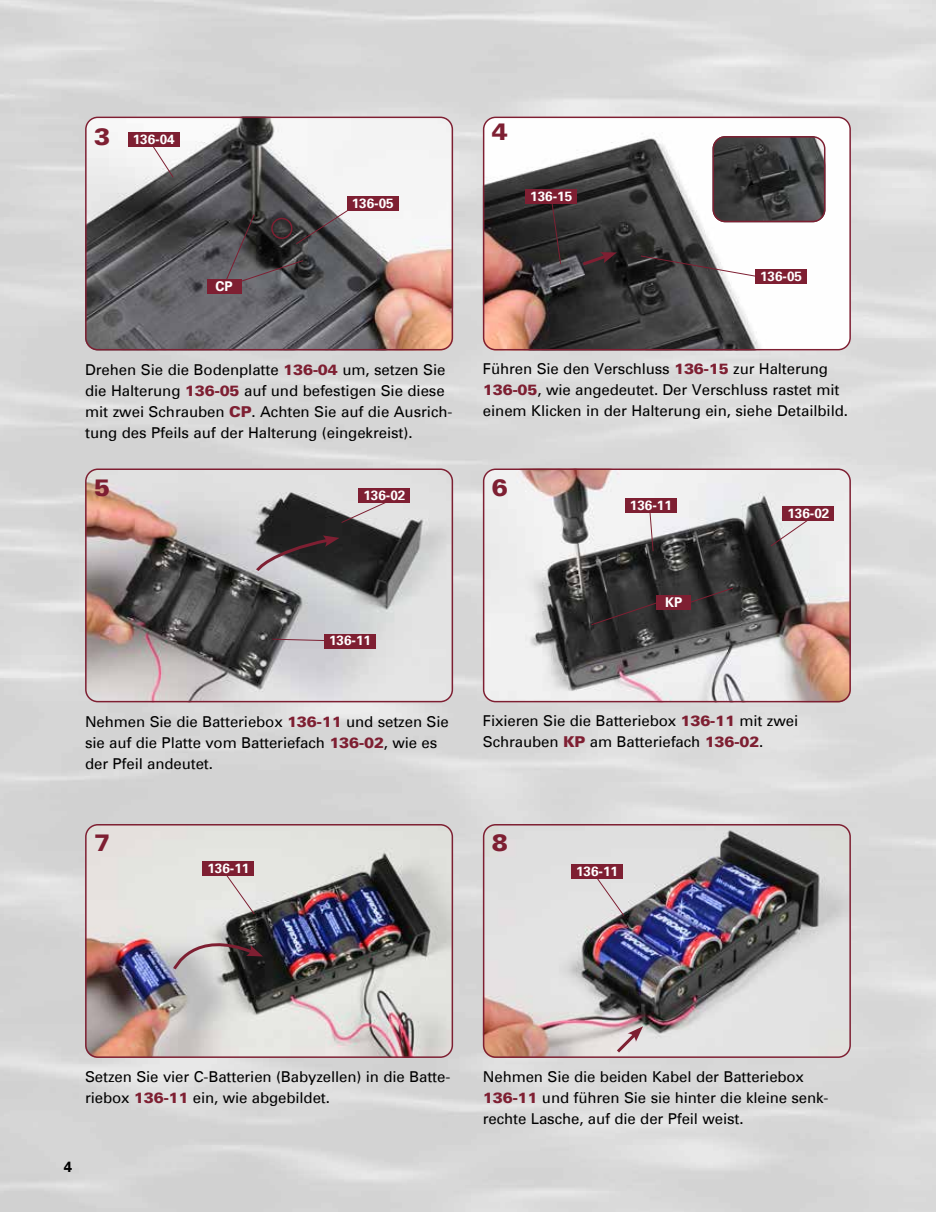
<style>
.page{position:relative;width:936px;height:1212px;background:#fff}
.page>*{position:absolute;margin:0;border:0;box-sizing:border-box;transform-origin:0 0}
.t1{font:900 24px "Univers";color:#7e1f32}
.t2{font:15px/21px "Univers";letter-spacing:-.01em;color:#000}
.t3{font:700 15px "Univers";color:#000}
.t4{font:700 13.5px "Univers";color:#fff}
.s1{font-weight:900;color:#7e1f32}
</style>
<div class="page">
<img style="left:0;top:0;width:935px;height:1212px">
<img style="left:483px;top:117px;width:367px;height:233px">
<div style="left:483px;top:117px;width:367px;height:233px;border:2px solid #7e1f32;border-radius:12px"></div>
<img style="left:85px;top:117px;width:368px;height:233px">
<div style="left:85px;top:117px;width:368px;height:233px;border:2px solid #7e1f32;border-radius:12px"></div>
<img style="left:483px;top:468px;width:367px;height:234px">
<div style="left:483px;top:468px;width:367px;height:234px;border:2px solid #7e1f32;border-radius:12px"></div>
<img style="left:85px;top:468px;width:368px;height:234px">
<div style="left:85px;top:468px;width:368px;height:234px;border:2px solid #7e1f32;border-radius:12px"></div>
<svg style="left:149px;top:147px;width:25px;height:31px"></svg>
<div style="left:128px;top:132px;width:51px;height:15px;background:#7e1f32"></div>
<svg style="left:640px;top:255px;width:137px;height:26px"></svg>
<div style="left:755px;top:269px;width:51px;height:15px;background:#7e1f32"></div>
<svg style="left:550px;top:204px;width:11px;height:61px"></svg>
<div style="left:525px;top:189px;width:51px;height:15px;background:#7e1f32"></div>
<svg style="left:271px;top:638px;width:53px;height:4px"></svg>
<div style="left:324px;top:634px;width:51px;height:14px;background:#7e1f32"></div>
<svg style="left:579px;top:252px;width:38px;height:16px"></svg>
<svg style="left:649px;top:513px;width:4px;height:39px"></svg>
<div style="left:625px;top:498px;width:51px;height:15px;background:#7e1f32"></div>
<svg style="left:769px;top:516px;width:44px;height:31px"></svg>
<div style="left:782px;top:506px;width:51px;height:15px;background:#7e1f32"></div>
<img style="left:483px;top:824px;width:367px;height:234px">
<div style="left:483px;top:824px;width:367px;height:234px;border:2px solid #7e1f32;border-radius:12px"></div>
<img style="left:85px;top:824px;width:368px;height:234px">
<div style="left:85px;top:824px;width:368px;height:234px;border:2px solid #7e1f32;border-radius:12px"></div>
<svg style="left:224px;top:871px;width:31px;height:44px"></svg>
<div style="left:203px;top:861px;width:51px;height:15px;background:#7e1f32"></div>
<img style="left:712px;top:136px;width:113px;height:86px">
<div style="left:712px;top:136px;width:113px;height:86px;border:2px solid #7e1f32;border-radius:12px"></div>
<div style="left:347px;top:196px;width:51px;height:15px;background:#7e1f32"></div>
<svg style="left:219px;top:205px;width:136px;height:84px;background:#4f4d4f"></svg>
<div style="left:271px;top:218px;width:21px;height:21px;border:2px solid #7e1f32;border-radius:50%"></div>
<div style="left:207px;top:279px;width:34px;height:15px;background:#7e1f32"></div>
<svg style="left:254px;top:535px;width:85px;height:38px;background:#60575a"></svg>
<svg style="left:340px;top:500px;width:50px;height:23px"></svg>
<div style="left:359px;top:488px;width:51px;height:15px;background:#7e1f32"></div>
<svg style="left:590px;top:599px;width:77px;height:27px;background:#2d2a2b"></svg>
<svg style="left:680px;top:587px;width:53px;height:19px"></svg>
<div style="left:656px;top:595px;width:34px;height:15px;background:#7e1f32"></div>
<svg style="left:171px;top:928px;width:92px;height:44px;background:#948c8c"></svg>
<svg style="left:593px;top:873px;width:32px;height:44px"></svg>
<div style="left:571px;top:864px;width:51px;height:15px;background:#7e1f32"></div>
<svg style="left:613px;top:1026px;width:30px;height:30px"></svg>
<h1 class="t1" style="left:94px;top:126px;width:18px">3</h1>
<p class="t4" style="left:133px;top:133px;width:44px">136-04</p>
<p class="t4" style="left:215px;top:281px;width:19px">CP</p>
<p class="t4" style="left:351px;top:198px;width:44px">136-05</p>
<p class="t2" style="left:85px;top:360px;width:369px">Drehen Sie die Bodenplatte <span class="s1">136-04</span> um, setzen Sie die Halterung <span class="s1">136-05</span> auf und befestigen Sie diese mit zwei Schrauben <span class="s1">CP</span>. Achten Sie auf die Ausrich&shy;tung des Pfeils auf der Halterung (eingekreist).</p>
<h1 class="t1" style="left:492px;top:121px;width:18px">4</h1>
<p class="t4" style="left:530px;top:191px;width:44px">136-15</p>
<p class="t4" style="left:760px;top:270px;width:44px">136-05</p>
<p class="t2" style="left:483px;top:359px;width:366px">Führen Sie den Verschluss <span class="s1">136-15</span> zur Halterung<br><span class="s1">136-05</span>, wie angedeutet. Der Verschluss rastet mit einem Klicken in der Halterung ein, siehe Detailbild.</p>
<h1 class="t1" style="left:94px;top:476px;width:18px">5</h1>
<h1 class="t1" style="left:492px;top:476px;width:18px">6</h1>
<p class="t4" style="left:363px;top:490px;width:44px">136-02</p>
<p class="t4" style="left:329px;top:635px;width:44px">136-11</p>
<p class="t4" style="left:630px;top:499px;width:44px">136-11</p>
<p class="t4" style="left:665px;top:596px;width:19px">KP</p>
<p class="t4" style="left:787px;top:507px;width:44px">136-02</p>
<p class="t2" style="left:85px;top:712px;width:365px">Nehmen Sie die Batteriebox <span class="s1">136-11</span> und setzen Sie sie auf die Platte vom Batteriefach <span class="s1">136-02</span>, wie es der Pfeil andeutet.</p>
<p class="t2" style="left:483px;top:712px;width:317px">Fixieren Sie die Batteriebox <span class="s1">136-11</span> mit zwei<br>Schrauben <span class="s1">KP</span> am Batteriefach <span class="s1">136-02</span>.</p>
<h1 class="t1" style="left:94px;top:832px;width:18px">7</h1>
<h1 class="t1" style="left:492px;top:832px;width:18px">8</h1>
<p class="t4" style="left:207px;top:862px;width:44px">136-11</p>
<p class="t4" style="left:576px;top:866px;width:44px">136-11</p>
<p class="t2" style="left:85px;top:1067px;width:367px">Setzen Sie vier C-Batterien (Babyzellen) in die Batte&shy;riebox <span class="s1">136-11</span> ein, wie abgebildet.</p>
<p class="t3" style="left:64px;top:1160px;width:10px">4</p>
<p class="t2" style="left:483px;top:1067px;width:347px">Nehmen Sie die beiden Kabel der Batteriebox<br><span class="s1">136-11</span> und führen Sie sie hinter die kleine senk&shy;rechte Lasche, auf die der Pfeil weist.</p>
</div>
